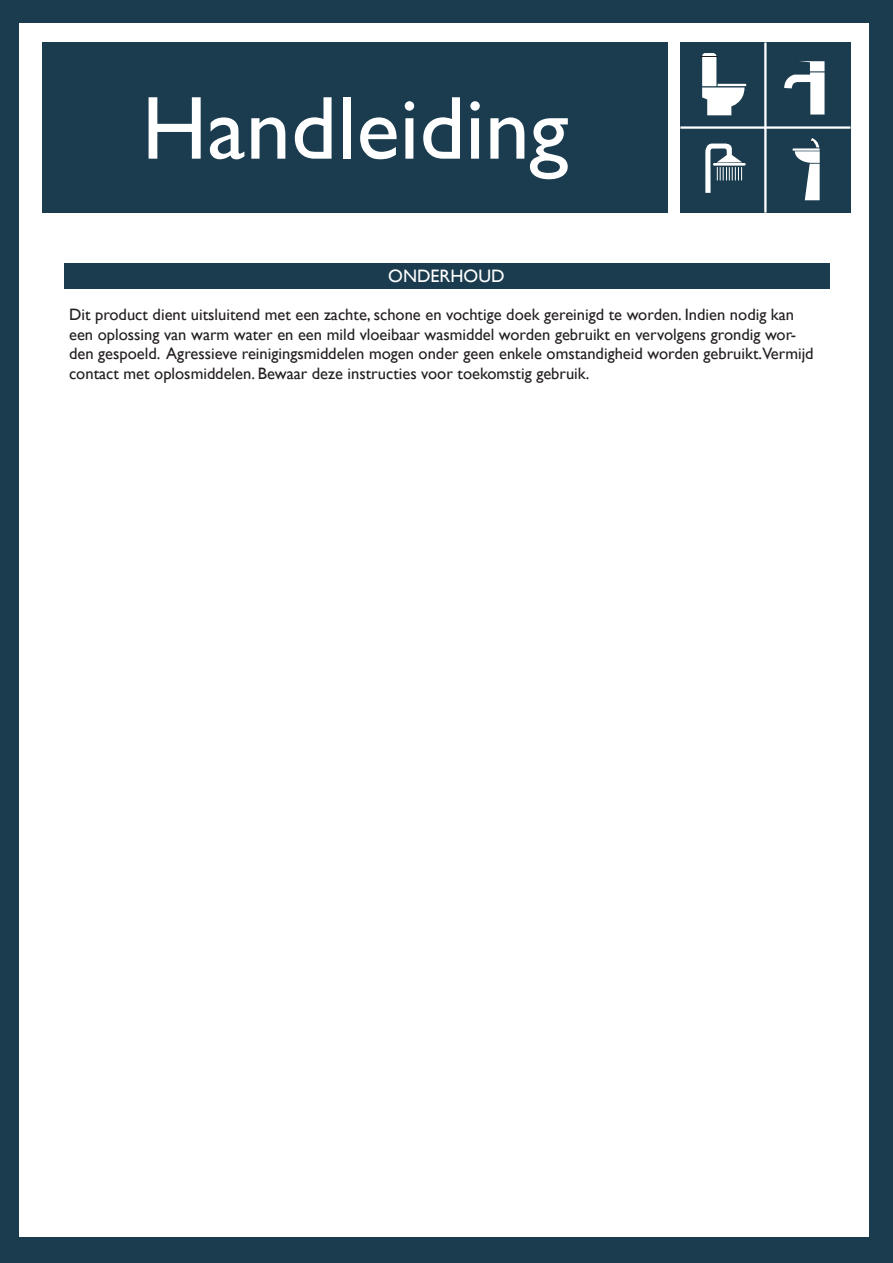
<style>
.page{position:relative;width:893px;height:1263px;background:#1a3c4e}
.page>*{position:absolute;margin:0;border:0;box-sizing:border-box;transform-origin:0 0}
.t1{font:90px "Gill Sans";color:#fff}
.t2{font:18px "Gill Sans";color:#fff}
.t3{font:16.5px/19.5px "Gill Sans";color:#231f20}
</style>
<div class="page">
<div style="left:19px;top:23px;width:849px;height:1214px;background:#fff"></div>
<div style="left:43px;top:43px;width:625px;height:170px;background:#1a3c4e"></div>
<div style="left:680px;top:43px;width:170px;height:170px;background:#1a3c4e"></div>
<svg style="left:701px;top:53px;width:46px;height:62px"></svg>
<hr style="left:680px;top:126px;width:170px;height:3px;background:#fff">
<hr style="left:764px;top:43px;width:2px;height:170px;background:#fff">
<svg style="left:792px;top:138px;width:28px;height:62px"></svg>
<svg style="left:784px;top:61px;width:40px;height:54px"></svg>
<hr style="left:714px;top:163px;width:30px;height:3px;background:#fff">
<svg style="left:705px;top:143px;width:37px;height:50px"></svg>
<div style="left:64px;top:263px;width:765px;height:25px;background:#1a3c4e"></div>
<h1 class="t1" style="left:148px;top:91px;width:428px">Handleiding</h1>
<p class="t2" style="left:388px;top:268px;width:118px">ONDERHOUD</p>
<p class="t3" style="left:69px;top:306px;width:746px">Dit product dient uitsluitend met een zachte, schone en vochtige doek gereinigd te worden. Indien nodig kan een oplossing van warm water en een mild vloeibaar wasmiddel worden gebruikt en vervolgens grondig wor&shy;den gespoeld. Agressieve reinigingsmiddelen mogen onder geen enkele omstandigheid worden gebruikt.Vermijd contact met oplosmiddelen. Bewaar deze instructies voor toekomstig gebruik.</p>
</div>
